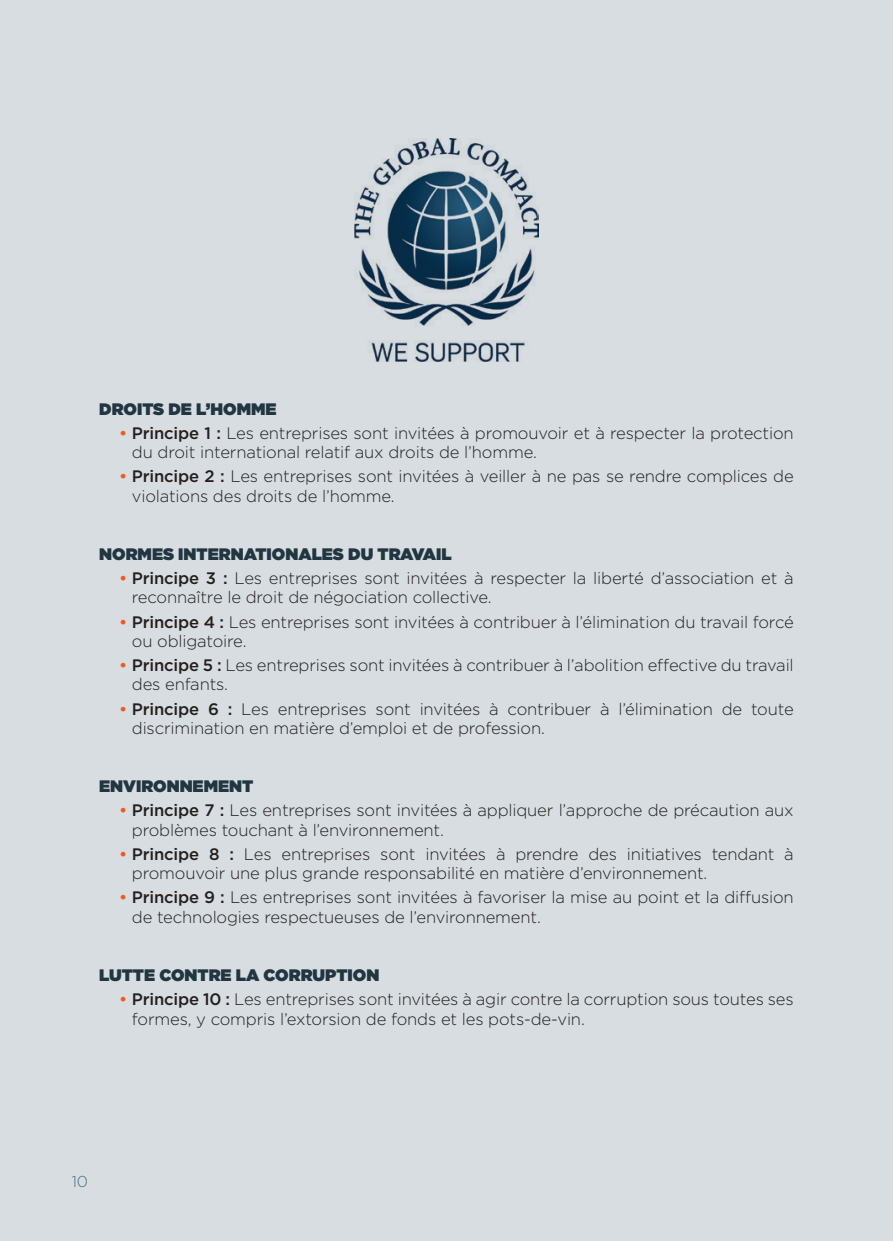
<style>
.page{position:relative;width:893px;height:1241px;background:#fff}
.page>*{position:absolute;margin:0;border:0;box-sizing:border-box;transform-origin:0 0}
.TexteCorps9{font:300 16.62px/19.2px "Gotham";letter-spacing:-.01em;color:#231f20}
.InterUltraOrange{font:900 16.62px "Gotham";color:#223641}
.t1{font:300 15.75px "Gotham";color:#4b6f7f}
.s1{font-weight:500;color:#f15921}
.s2{font-weight:500}
</style>
<div class="page">
<div style="left:0;top:0;width:893px;height:1240px;background:#d7dde0"></div>
<img style="left:354px;top:138px;width:185px;height:223px">
<p class="InterUltraOrange" style="left:99px;top:396px;width:179px">DROITS DE L’HOMME</p>
<p class="TexteCorps9" style="left:132px;top:423px;width:663px;text-indent:-13px"><span class="s1">•</span> <span class="s2">Principe 1 :</span> Les entreprises sont invitées à promouvoir et à respecter la protection du droit international relatif aux droits de l’homme.</p>
<p class="TexteCorps9" style="left:132px;top:466px;width:663px;text-indent:-13px"><span class="s1">•</span> <span class="s2">Principe 2 :</span> Les entreprises sont invitées à veiller à ne pas se rendre complices de violations des droits de l’homme.</p>
<p class="InterUltraOrange" style="left:99px;top:542px;width:354px">NORMES INTERNATIONALES DU TRAVAIL</p>
<p class="TexteCorps9" style="left:132px;top:568px;width:663px;text-indent:-13px"><span class="s1">•</span> <span class="s2">Principe 3 :</span> Les entreprises sont invitées à respecter la liberté d’association et à reconnaître le droit de négociation collective.</p>
<p class="TexteCorps9" style="left:132px;top:611px;width:663px;text-indent:-13px"><span class="s1">•</span> <span class="s2">Principe 4 :</span> Les entreprises sont invitées à contribuer à l’élimination du travail forcé ou obligatoire.</p>
<p class="TexteCorps9" style="left:132px;top:655px;width:663px;text-indent:-13px"><span class="s1">•</span> <span class="s2">Principe 5 :</span> Les entreprises sont invitées à contribuer à l’abolition effective du travail des enfants.</p>
<p class="TexteCorps9" style="left:132px;top:698px;width:663px;text-indent:-13px"><span class="s1">•</span> <span class="s2">Principe 6 :</span> Les entreprises sont invitées à contribuer à l’élimination de toute discrimination en matière d’emploi et de profession.</p>
<p class="InterUltraOrange" style="left:99px;top:774px;width:156px">ENVIRONNEMENT</p>
<p class="TexteCorps9" style="left:132px;top:800px;width:663px;text-indent:-13px"><span class="s1">•</span> <span class="s2">Principe 7 :</span> Les entreprises sont invitées à appliquer l’approche de précaution aux problèmes touchant à l’environnement.</p>
<p class="TexteCorps9" style="left:132px;top:843px;width:663px;text-indent:-13px"><span class="s1">•</span> <span class="s2">Principe 8 :</span> Les entreprises sont invitées à prendre des initiatives tendant à promouvoir une plus grande responsabilité en matière d’environnement.</p>
<p class="TexteCorps9" style="left:132px;top:887px;width:663px;text-indent:-13px"><span class="s1">•</span> <span class="s2">Principe 9 :</span> Les entreprises sont invitées à favoriser la mise au point et la diffusion de technologies respectueuses de l’environnement.</p>
<p class="InterUltraOrange" style="left:99px;top:963px;width:282px">LUTTE CONTRE LA CORRUPTION</p>
<p class="TexteCorps9" style="left:132px;top:989px;width:663px;text-indent:-13px"><span class="s1">•</span> <span class="s2">Principe 10 :</span> Les entreprises sont invitées à agir contre la corruption sous toutes ses formes, y compris l’extorsion de fonds et les pots-de-vin.</p>
<p class="t1" style="left:72px;top:1170px;width:18px">10</p>
</div>
